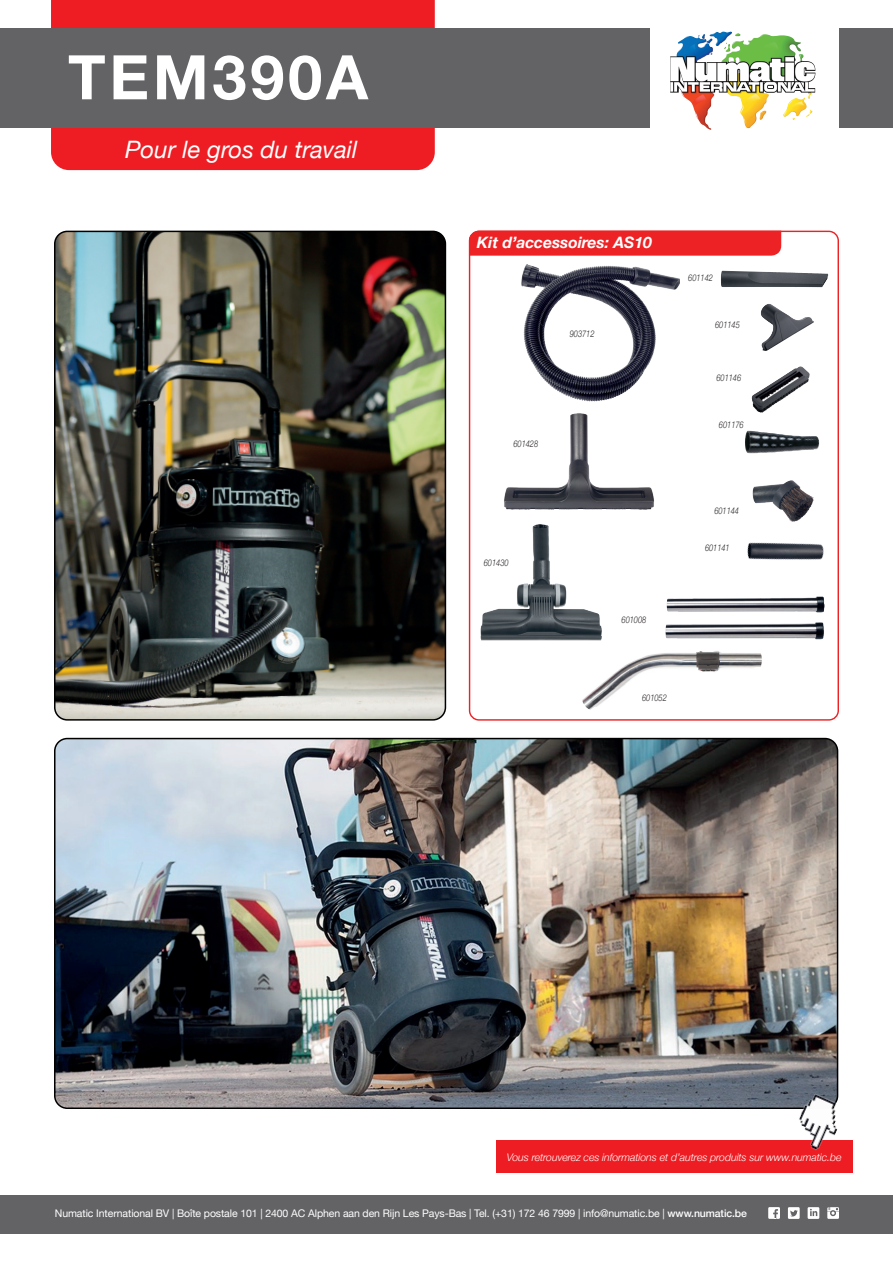
<style>
.page{position:relative;width:893px;height:1263px;background:#fff}
.page>*{position:absolute;margin:0;border:0;box-sizing:border-box;transform-origin:0 0}
.t1{font:700 61.5px "Helvetica Neue";letter-spacing:.06em;color:#fff}
.t2{font:italic 24px "Helvetica Neue";color:#fff}
.t3{font:italic 700 15.75px "Helvetica Neue";color:#fff}
.t4{font:10.5px "Helvetica Neue";letter-spacing:-.01em;color:#fff}
.t5{font:italic 300 10.5px "Helvetica Neue";letter-spacing:-.005em;color:#fff}
.t6{font:italic 300 9.3px "Helvetica Neue";color:#231f20;scale:.8 1}
.s1{font-weight:500}
</style>
<div class="page">
<div style="left:496px;top:1140px;width:357px;height:33px;background:#ee1d23"></div>
<div style="left:0;top:1195px;width:893px;height:38px;background:#636366"></div>
<div style="left:51px;top:0;width:384px;height:170px;background:#ee1d23"></div>
<div style="left:0;top:28px;width:893px;height:100px;background:#636366"></div>
<svg style="left:651px;top:28px;width:188px;height:102px;background:#dadccc"></svg>
<svg style="left:710px;top:32px;width:13px;height:3px"></svg>
<img style="left:55px;top:231px;width:390px;height:487px">
<div style="left:54px;top:231px;width:392px;height:490px;border:2px solid #000;border-radius:13px"></div>
<img style="left:55px;top:738px;width:782px;height:370px">
<div style="left:54px;top:738px;width:784px;height:371px;border:2px solid #000;border-radius:13px"></div>
<img style="left:781px;top:1082px;width:58px;height:68px">
<div style="left:469px;top:231px;width:312px;height:25px;background:#ec2225"></div>
<img style="left:666px;top:596px;width:158px;height:17px">
<img style="left:665px;top:622px;width:159px;height:18px">
<img style="left:582px;top:651px;width:180px;height:59px">
<img style="left:504px;top:413px;width:150px;height:97px">
<img style="left:521px;top:264px;width:158px;height:138px">
<img style="left:469px;top:513px;width:145px;height:139px">
<svg style="left:745px;top:431px;width:3px;height:9px"></svg>
<img style="left:747px;top:542px;width:77px;height:18px">
<img style="left:721px;top:271px;width:107px;height:16px">
<img style="left:752px;top:480px;width:62px;height:42px">
<svg style="left:761px;top:304px;width:8px;height:12px"></svg>
<svg style="left:791px;top:366px;width:9px;height:5px"></svg>
<svg style="left:788px;top:1207px;width:12px;height:12px"></svg>
<svg style="left:768px;top:1207px;width:12px;height:12px"></svg>
<svg style="left:808px;top:1207px;width:11px;height:12px"></svg>
<svg style="left:827px;top:1207px;width:12px;height:12px"></svg>
<h1 class="t1" style="left:68px;top:29px;width:302px">TEM390A</h1>
<h2 class="t2" style="left:125px;top:132px;width:234px">Pour le gros du travail</h2>
<h3 class="t3" style="left:477px;top:230px;width:176px">Kit d’accessoires: AS10</h3>
<p class="t6" style="left:570px;top:327px;width:32px">903712</p>
<p class="t6" style="left:513px;top:437px;width:32px">601428</p>
<p class="t6" style="left:484px;top:555px;width:32px">601430</p>
<p class="t6" style="left:622px;top:612px;width:32px">601008</p>
<p class="t6" style="left:688px;top:270px;width:32px">601142</p>
<p class="t6" style="left:715px;top:317px;width:32px">601145</p>
<p class="t6" style="left:716px;top:370px;width:32px">601146</p>
<p class="t6" style="left:719px;top:417px;width:32px">601176</p>
<p class="t6" style="left:714px;top:503px;width:32px">601144</p>
<p class="t6" style="left:705px;top:540px;width:32px">601141</p>
<p class="t6" style="left:642px;top:691px;width:32px">601052</p>
<p class="t5" style="left:507px;top:1148px;width:336px">Vous retrouverez ces informations et d’autres produits sur www.numatic.be</p>
<p class="t4" style="left:55px;top:1205px;width:694px">Numatic International BV | Boîte postale 101 | 2400 AC Alphen aan den Rijn Les Pays-Bas | Tel. (+31) 172 46 7999 | info@numatic.be | <span class="s1">www.numatic.be</span></p>
</div>
